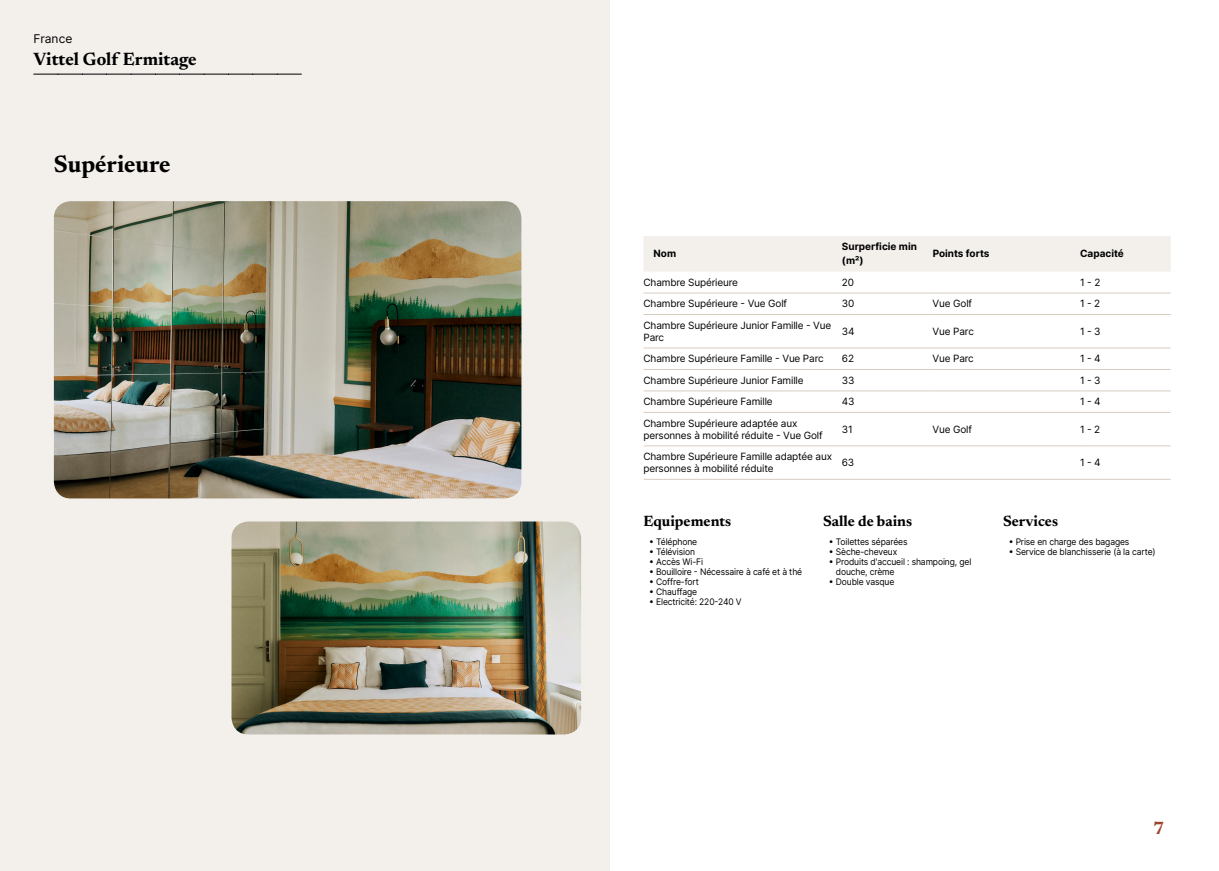
<style>
.page{position:relative;width:1219px;height:871px;background:#fff}
.page>*{position:absolute;margin:0;border:0;box-sizing:border-box;transform-origin:0 0}
.t1{font:700 24px "Newsreader 24 pt";color:#000}
.t2{font:700 18px "Newsreader 24 pt";color:#000}
.t3{font:700 18px "Newsreader 24 pt";color:#9d432c}
.t4{font:700 15px "Newsreader 24 pt";color:#000}
.t5{font:12px "Inter";color:#000}
.t6{font:10px/12px "Inter";letter-spacing:-.015em;color:#000}
.t7{font:700 10px/14px "Inter";color:#000}
.t8{font:9px/10px "Inter";letter-spacing:-.015em;color:#000;scale:.95 1}
</style>
<div class="page">
<div style="left:0;top:0;width:609px;height:870px;background:#f3f0ec"></div>
<img style="left:54px;top:201px;width:467px;height:297px">
<img style="left:231px;top:521px;width:350px;height:213px">
<svg style="left:34px;top:74px;width:267px;height:1px"></svg>
<div style="left:644px;top:236px;width:527px;height:35px;background:#f3f0ec"></div>
<hr style="left:643px;top:292px;width:199px;height:1px;background:#d7cdc1">
<hr style="left:842px;top:292px;width:91px;height:1px;background:#d7cdc1">
<hr style="left:933px;top:292px;width:147px;height:1px;background:#d7cdc1">
<hr style="left:1080px;top:292px;width:91px;height:1px;background:#d7cdc1">
<hr style="left:643px;top:314px;width:199px;height:1px;background:#d7cdc1">
<hr style="left:842px;top:314px;width:91px;height:1px;background:#d7cdc1">
<hr style="left:933px;top:314px;width:147px;height:1px;background:#d7cdc1">
<hr style="left:1080px;top:314px;width:91px;height:1px;background:#d7cdc1">
<hr style="left:643px;top:347px;width:199px;height:1px;background:#d7cdc1">
<hr style="left:842px;top:347px;width:91px;height:1px;background:#d7cdc1">
<hr style="left:933px;top:347px;width:147px;height:1px;background:#d7cdc1">
<hr style="left:1080px;top:347px;width:91px;height:1px;background:#d7cdc1">
<hr style="left:643px;top:369px;width:199px;height:1px;background:#d7cdc1">
<hr style="left:842px;top:369px;width:91px;height:1px;background:#d7cdc1">
<hr style="left:933px;top:369px;width:147px;height:1px;background:#d7cdc1">
<hr style="left:1080px;top:369px;width:91px;height:1px;background:#d7cdc1">
<hr style="left:643px;top:390px;width:199px;height:1px;background:#d7cdc1">
<hr style="left:842px;top:390px;width:91px;height:1px;background:#d7cdc1">
<hr style="left:933px;top:390px;width:147px;height:1px;background:#d7cdc1">
<hr style="left:1080px;top:390px;width:91px;height:1px;background:#d7cdc1">
<hr style="left:643px;top:412px;width:199px;height:1px;background:#d7cdc1">
<hr style="left:842px;top:412px;width:91px;height:1px;background:#d7cdc1">
<hr style="left:933px;top:412px;width:147px;height:1px;background:#d7cdc1">
<hr style="left:1080px;top:412px;width:91px;height:1px;background:#d7cdc1">
<hr style="left:643px;top:445px;width:199px;height:1px;background:#d7cdc1">
<hr style="left:842px;top:445px;width:91px;height:1px;background:#d7cdc1">
<hr style="left:933px;top:445px;width:147px;height:1px;background:#d7cdc1">
<hr style="left:1080px;top:445px;width:91px;height:1px;background:#d7cdc1">
<hr style="left:643px;top:478px;width:199px;height:1px;background:#d7cdc1">
<hr style="left:842px;top:478px;width:91px;height:1px;background:#d7cdc1">
<hr style="left:933px;top:478px;width:147px;height:1px;background:#d7cdc1">
<hr style="left:1080px;top:478px;width:91px;height:1px;background:#d7cdc1">
<p class="t5" style="left:33px;top:30px;width:40px">France</p>
<h2 class="t2" style="left:33px;top:46px;width:165px">Vittel Golf Ermitage</h2>
<h1 class="t1" style="left:54px;top:147px;width:118px">Supérieure</h1>
<p class="t7" style="left:653px;top:246px;width:24px">Nom</p>
<p class="t7" style="left:842px;top:239px;width:77px">Surperficie min (m²)</p>
<p class="t7" style="left:933px;top:246px;width:58px">Points forts</p>
<p class="t7" style="left:1080px;top:246px;width:45px">Capacité</p>
<p class="t6" style="left:643px;top:276px;width:96px">Chambre Supérieure</p>
<p class="t6" style="left:842px;top:276px;width:14px">20</p>
<p class="t6" style="left:1080px;top:276px;width:22px">1 - 2</p>
<p class="t6" style="left:643px;top:297px;width:145px">Chambre Supérieure - Vue Golf</p>
<p class="t6" style="left:842px;top:297px;width:14px">30</p>
<p class="t6" style="left:933px;top:297px;width:41px">Vue Golf</p>
<p class="t6" style="left:1080px;top:297px;width:22px">1 - 2</p>
<p class="t6" style="left:643px;top:319px;width:189px">Chambre Supérieure Junior Famille - Vue<br>Parc</p>
<p class="t6" style="left:842px;top:325px;width:14px">34</p>
<p class="t6" style="left:933px;top:325px;width:43px">Vue Parc</p>
<p class="t6" style="left:1080px;top:325px;width:22px">1 - 3</p>
<p class="t6" style="left:643px;top:352px;width:182px">Chambre Supérieure Famille - Vue Parc</p>
<p class="t6" style="left:842px;top:352px;width:14px">62</p>
<p class="t6" style="left:933px;top:352px;width:43px">Vue Parc</p>
<p class="t6" style="left:1080px;top:352px;width:22px">1 - 4</p>
<p class="t6" style="left:643px;top:374px;width:162px">Chambre Supérieure Junior Famille</p>
<p class="t6" style="left:842px;top:374px;width:14px">33</p>
<p class="t6" style="left:1080px;top:374px;width:22px">1 - 3</p>
<p class="t6" style="left:643px;top:395px;width:131px">Chambre Supérieure Famille</p>
<p class="t6" style="left:842px;top:395px;width:14px">43</p>
<p class="t6" style="left:1080px;top:395px;width:22px">1 - 4</p>
<p class="t6" style="left:643px;top:417px;width:181px">Chambre Supérieure adaptée aux personnes à mobilité réduite - Vue Golf</p>
<p class="t6" style="left:842px;top:423px;width:12px">31</p>
<p class="t6" style="left:933px;top:423px;width:41px">Vue Golf</p>
<p class="t6" style="left:1080px;top:423px;width:22px">1 - 2</p>
<p class="t6" style="left:643px;top:450px;width:190px">Chambre Supérieure Famille adaptée aux personnes à mobilité réduite</p>
<p class="t6" style="left:842px;top:456px;width:14px">63</p>
<p class="t6" style="left:1080px;top:456px;width:22px">1 - 4</p>
<h3 class="t4" style="left:643px;top:510px;width:89px">Equipements</h3>
<p class="t8" style="left:649px;top:536px;width:52px">• Téléphone</p>
<p class="t8" style="left:649px;top:546px;width:50px">• Télévision</p>
<p class="t8" style="left:649px;top:556px;width:58px">• Accès Wi-Fi</p>
<p class="t8" style="left:649px;top:566px;width:163px">• Bouilloire - Nécessaire à café et à thé</p>
<p class="t8" style="left:649px;top:576px;width:54px">• Coffre-fort</p>
<p class="t8" style="left:649px;top:586px;width:52px">• Chauffage</p>
<p class="t8" style="left:649px;top:596px;width:99px">• Electricité: 220-240 V</p>
<h3 class="t4" style="left:823px;top:510px;width:90px">Salle de bains</h3>
<p class="t8" style="left:829px;top:536px;width:84px">• Toilettes séparées</p>
<p class="t8" style="left:829px;top:546px;width:73px">• Sèche-cheveux</p>
<p class="t8" style="left:836px;top:556px;width:144px;text-indent:-7px">• Produits d'accueil : shampoing, gel douche, crème</p>
<p class="t8" style="left:829px;top:576px;width:70px">• Double vasque</p>
<h3 class="t4" style="left:1003px;top:510px;width:57px">Services</h3>
<p class="t8" style="left:1009px;top:536px;width:129px">• Prise en charge des bagages</p>
<p class="t8" style="left:1009px;top:546px;width:156px">• Service de blanchisserie (à la carte)</p>
<h2 class="t3" style="left:1153px;top:814px;width:13px">7</h2>
</div>
